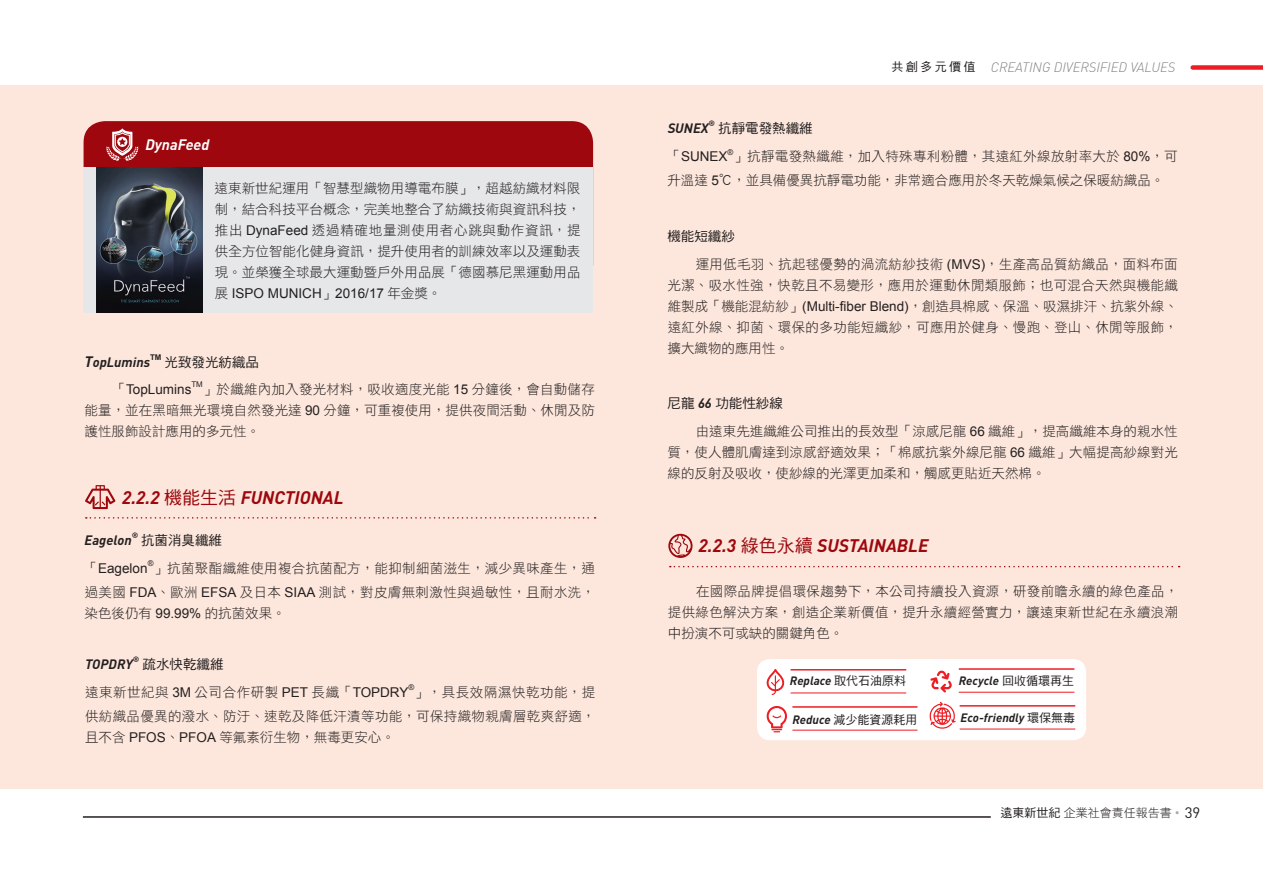
<style>
.page{position:relative;width:1263px;height:893px;background:#fff}
.page>*{position:absolute;margin:0;border:0;box-sizing:border-box;transform-origin:0 0}
.t1{font:italic 700 18px "DIN";color:#9d070d}
.t2{font:italic 700 15px "DIN";color:#fff}
.t3{font:15px "DIN";color:#231f20}
.t4{font:13.5px/21px "DF Hei Std W3";letter-spacing:.005em;color:#231f20;text-align:justify}
.t5{font:13.5px/24px "DF Hei Std W3";letter-spacing:.025em;color:#231f20}
.t6{font:13.5px "DF Hei Std W5";color:#231f20}
.t7{font:13.5px "Arial";color:#231f20}
.t8{font:italic 700 13.5px "DIN";color:#231f20}
.t9{font:italic 300 13.5px "DIN";color:#808285}
.t10{font:italic 700 12px "DIN";color:#231f20}
.t11{font:12px "DF Hei Std W5";color:#231f20}
.t12{font:12px "DF Hei Std W3";color:#231f20}
.t13{font:7.8px "Arial";color:#231f20}
.t14{font:italic 700 7.8px "DIN";color:#231f20}
.t15{font:700 7.8px "Arial";color:#231f20}
.s1{font-family:"Arial"}
.s2{font-family:"DF Hei Std W3"}
.s3{font-size:15px}
.s4{font-family:"DF Hei Std W5";font-weight:400;font-style:normal}
.s5{font-family:"DF Hei Std W5"}
.s6{font-family:"DIN";font-weight:700;font-style:italic}
.s7{font-family:"Arial";color:#a8a9ad}
</style>
<div class="page">
<div style="left:0;top:85px;width:1263px;height:704px;background:#fde7dc"></div>
<svg style="left:86px;top:517px;width:510px;height:2px"></svg>
<svg style="left:670px;top:566px;width:509px;height:1px"></svg>
<div style="left:84px;top:121px;width:509px;height:164px;background:#9d070d;border-radius:21px"></div>
<div style="left:84px;top:167px;width:509px;height:145px;background:#e6e7e9"></div>
<img style="left:97px;top:167px;width:105px;height:146px">
<svg style="left:106px;top:128px;width:32px;height:33px"></svg>
<svg style="left:85px;top:485px;width:31px;height:24px"></svg>
<svg style="left:668px;top:534px;width:24px;height:24px"></svg>
<div style="left:757px;top:659px;width:329px;height:81px;background:#fff;border-radius:13px"></div>
<svg style="left:930px;top:671px;width:22px;height:22px"></svg>
<hr style="left:959px;top:692px;width:115px;height:1px;background:#ee1d23">
<hr style="left:959px;top:668px;width:115px;height:2px;background:#ee1d23">
<svg style="left:767px;top:706px;width:20px;height:26px"></svg>
<hr style="left:792px;top:730px;width:125px;height:1px;background:#ee1d23">
<hr style="left:792px;top:706px;width:125px;height:2px;background:#ee1d23">
<svg style="left:929px;top:702px;width:27px;height:27px"></svg>
<hr style="left:960px;top:729px;width:115px;height:1px;background:#ee1d23">
<hr style="left:960px;top:705px;width:115px;height:2px;background:#ee1d23">
<svg style="left:766px;top:669px;width:18px;height:26px"></svg>
<hr style="left:791px;top:693px;width:115px;height:1px;background:#ee1d23">
<hr style="left:791px;top:669px;width:115px;height:1px;background:#ee1d23">
<div style="left:1193px;top:65px;width:70px;height:5px;background:#ee1d23"></div>
<hr style="left:83px;top:816px;width:908px;height:2px;background:#231f20">
<p class="t2" style="left:146px;top:135px;width:65px">DynaFeed</p>
<p class="t4" style="left:215px;top:178px;width:367px">遠東新世紀運用「智慧型織物用導電布膜」，超越紡織材料限制，結合科技平台概念，完美地整合了紡織技術與資訊科技，推出 <span class="s1">DynaFeed</span> 透過精確地量測使用者心跳與動作資訊，提供全方位智能化健身資訊，提升使用者的訓練效率以及運動表現。並榮獲全球最大運動暨戶外用品展「德國慕尼黑運動用品</p>
<p class="t7" style="left:215px;top:285px;width:228px"><span class="s2">展</span> ISPO MUNICH<span class="s2">」</span>2016/17 <span class="s2">年金獎。</span></p>
<p class="t8" style="left:85px;top:353px;width:67px"><span class="s3">T</span>opLumins</p>
<p class="t15" style="left:150px;top:352px;width:13px">TM</p>
<p class="t6" style="left:164px;top:354px;width:96px">光致發光紡織品</p>
<p class="t7" style="left:113px;top:380px;width:80px"><span class="s2">「</span>TopLumins</p>
<p class="t13" style="left:191px;top:379px;width:13px">TM</p>
<p class="t4" style="left:85px;top:399px;width:512px">能量，並在黑暗無光環境自然發光達 <span class="s1">90</span> 分鐘，可重複使用，提供夜間活動、休閒及防護性服飾設計應用的多元性。</p>
<p class="t4" style="left:203px;top:378px;width:393px">」於纖維內加入發光材料，吸收適度光能 <span class="s1">15</span> 分鐘後，會自動儲存</p>
<h1 class="t1" style="left:122px;top:485px;width:223px">2.2.2 <span class="s4">機能生活</span> FUNCTIONAL</h1>
<p class="t6" style="left:141px;top:532px;width:82px">抗菌消臭纖維</p>
<p class="t14" style="left:132px;top:530px;width:8px">®</p>
<p class="t8" style="left:85px;top:531px;width:49px">Eagelon</p>
<p class="t13" style="left:148px;top:559px;width:7px">R</p>
<p class="t5" style="left:85px;top:556px;width:512px">「<span class="s1">Eagelon</span> 」抗菌聚酯纖維使用複合抗菌配方，能抑制細菌滋生，減少異味產生，通過美國 <span class="s1">FDA</span>、歐洲 <span class="s1">EFSA</span> 及日本 <span class="s1">SIAA</span> 測試，對皮膚無刺激性與過敏性，且耐水洗，</p>
<p class="t4" style="left:85px;top:602px;width:203px">染色後仍有 <span class="s1">99.99%</span> 的抗菌效果。</p>
<p class="t6" style="left:143px;top:656px;width:82px">疏水快乾纖維</p>
<p class="t14" style="left:133px;top:654px;width:8px">®</p>
<p class="t8" style="left:85px;top:655px;width:49px">TOPDRY</p>
<p class="t13" style="left:408px;top:683px;width:7px">R</p>
<p class="t5" style="left:85px;top:680px;width:512px">遠東新世紀與 <span class="s1">M3</span> 公司合作研製 <span class="s1">PET</span> 長纖「<span class="s1">TOPDRY</span> 」，具長效隔濕快乾功能，提供紡織品優異的潑水、防汙、速乾及降低汗漬等功能，可保持織物親膚層乾爽舒適，</p>
<p class="t4" style="left:85px;top:726px;width:311px">且不含 <span class="s1">PFOS</span>、<span class="s1">PFOA</span> 等氟素衍生物，無毒更安心。</p>
<p class="t14" style="left:708px;top:118px;width:8px">®</p>
<p class="t8" style="left:668px;top:119px;width:42px">SUNEX</p>
<p class="t6" style="left:718px;top:121px;width:96px">抗靜電發熱纖維</p>
<p class="t11" style="left:891px;top:60px;width:85px">共創多元價值</p>
<p class="t9" style="left:991px;top:58px;width:186px">CREATING DIVERSIFIED VALUES</p>
<p class="t13" style="left:728px;top:147px;width:7px">R</p>
<p class="t4" style="left:667px;top:144px;width:512px;line-height:24px">「<span class="s1">SUNEX</span> 」抗靜電發熱纖維，加入特殊專利粉體，其遠紅外線放射率大於 <span class="s1">80%</span>，可升溫達 <span class="s5">℃</span><span class="s1">5</span> ，並具備優異抗靜電功能，非常適合應用於冬天乾燥氣候之保暖紡織品。</p>
<p class="t6" style="left:667px;top:229px;width:69px">機能短纖紗</p>
<p class="t4" style="left:667px;top:254px;width:512px;text-indent:28px">運用低毛羽、抗起毬優勢的渦流紡紗技術 <span class="s1">(MVS</span> ，<span class="s1">)</span> 生產高品質紡織品，面料布面光潔、吸水性強，快乾且不易變形，應用於運動休閒類服飾；也可混合天然與機能纖維製成「機能混紡紗」<span class="s1">(Multi-fiber Blend</span> ，<span class="s1">)</span> 創造具棉感、保溫、吸濕排汗、抗紫外線、遠紅外線、抑菌、環保的多功能短纖紗，可應用於健身、慢跑、登山、休閒等服飾，擴大織物的應用性。</p>
<p class="t6" style="left:668px;top:396px;width:117px">尼龍 <span class="s6">66</span> 功能性紗線</p>
<p class="t4" style="left:667px;top:421px;width:512px;text-indent:28px">由遠東先進纖維公司推出的長效型「涼感尼龍 <span class="s1">66</span> 纖維」，提高纖維本身的親水性質，使人體肌膚達到涼感舒適效果；「棉感抗紫外線尼龍 <span class="s1">66</span> 纖維」大幅提高紗線對光線的反射及吸收，使紗線的光澤更加柔和，觸感更貼近天然棉。</p>
<h1 class="t1" style="left:699px;top:534px;width:231px">2.2.3 <span class="s4">綠色永續</span> SUSTAINABLE</h1>
<p class="t4" style="left:668px;top:580px;width:512px;text-indent:28px">在國際品牌提倡環保趨勢下，本公司持續投入資源，研發前瞻永續的綠色產品，提供綠色解決方案，創造企業新價值，提升永續經營實力，讓遠東新世紀在永續浪潮中扮演不可或缺的關鍵角色。</p>
<p class="t10" style="left:790px;top:673px;width:118px">Replace <span class="s4">取代石油原料</span></p>
<p class="t11" style="left:792px;top:713px;width:127px"><span class="s6">Reduce</span> 減少能資源耗用</p>
<p class="t10" style="left:959px;top:673px;width:117px">Recycle <span class="s4">回收循環再生</span></p>
<p class="t10" style="left:960px;top:709px;width:116px">Eco-friendly <span class="s4">環保無毒</span></p>
<p class="t12" style="left:1000px;top:806px;width:180px"><span class="s5">遠東新世紀</span>企業社會責任報告書 <span class="s7">•</span></p>
<p class="t3" style="left:1185px;top:803px;width:17px">39</p>
</div>
